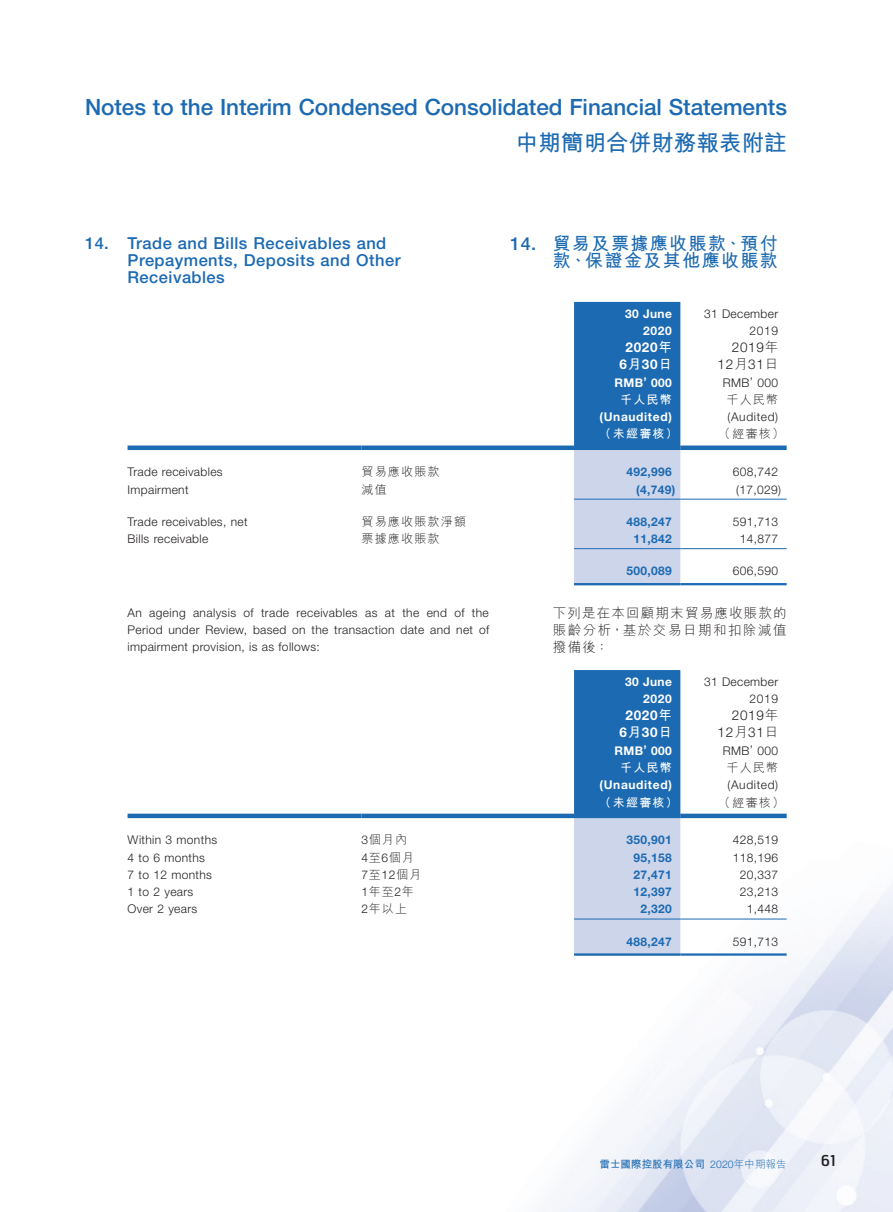
<style>
.page{position:relative;width:893px;height:1212px;background:#fff}
.page>*{position:absolute;margin:0;border:0;box-sizing:border-box;transform-origin:0 0}
.t1{font:500 22.5px "Helvetica Neue LT Std";color:#1c6ab2}
.t2{font:700 22.5px "M Hei HK";letter-spacing:.005em;color:#1c6ab2}
.C_Heading_1{font:700 18px/17.2px "M Hei HK";letter-spacing:.08em;color:#1c6ab2;text-align:right}
.Heading_1{font:500 16.5px/17.2px "Helvetica Neue LT Std";letter-spacing:.03em;color:#1c6ab2}
.t3{font:15px "Hermes";color:#231f20}
.C_Body_Text{font:300 13.5px/17.2px "M Hei HK";letter-spacing:.095em;color:#231f20;text-align:justify}
.C_Body_Text-2{font:300 13.5px "Helvetica Neue LT Std";letter-spacing:.055em;color:#231f20}
.C_Body_Text-3{font:700 13.5px "Helvetica Neue LT Std";letter-spacing:.055em;color:#fff}
.Body_Text{font:300 12px/17.2px "Helvetica Neue LT Std";letter-spacing:.03em;color:#231f20;text-align:justify}
.Body_Text-2{font:700 12px "Helvetica Neue LT Std";letter-spacing:.03em;color:#1c6ab2}
.C_Body_Text-4{font:300 12px "M Hei HK";letter-spacing:.105em;color:#231f20}
.C_Body_Text-5{font:300 12px "Helvetica Neue LT Std";letter-spacing:.055em;color:#231f20}
.C_Body_Text-6{font:700 12px "Helvetica Neue LT Std";letter-spacing:.055em;color:#fff}
.Body_Text-3{font:700 12px "Helvetica Neue LT Std";letter-spacing:.03em;color:#fff}
.C_Body_Text-7{font:700 12px "M Hei HK";letter-spacing:.105em;color:#fff}
.t4{font:700 10.5px "M Hei HK";letter-spacing:.005em;color:#1c6ab2}
.s1{font-family:"Helvetica Neue LT Std";font-weight:500}
.s2{font-family:"M Hei HK"}
.s3{font-family:"Helvetica Neue LT Std"}
.s4{font-family:"Helvetica Neue LT Std";font-weight:300}
.s5{font-weight:300}
</style>
<div class="page">
<img style="left:127px;top:301px;width:766px;height:911px">
<svg style="left:574px;top:302px;width:106px;height:281px;background:#709ccd"></svg>
<div style="left:128px;top:445px;width:233px;height:5px;background:#1c6ab2"></div>
<div style="left:361px;top:445px;width:213px;height:5px;background:#1c6ab2"></div>
<div style="left:574px;top:445px;width:106px;height:5px;background:#1c6ab2"></div>
<div style="left:680px;top:445px;width:107px;height:5px;background:#1c6ab2"></div>
<hr style="left:574px;top:499px;width:106px;height:1px;background:#1c6ab2">
<hr style="left:680px;top:499px;width:107px;height:1px;background:#1c6ab2">
<hr style="left:574px;top:548px;width:106px;height:1px;background:#1c6ab2">
<hr style="left:680px;top:548px;width:107px;height:1px;background:#1c6ab2">
<hr style="left:574px;top:583px;width:106px;height:2px;background:#1c6ab2">
<hr style="left:680px;top:583px;width:107px;height:2px;background:#1c6ab2">
<svg style="left:574px;top:670px;width:106px;height:283px;background:#719dcd"></svg>
<hr style="left:128px;top:814px;width:233px;height:4px;background:#1c6ab2">
<hr style="left:361px;top:814px;width:213px;height:4px;background:#1c6ab2">
<hr style="left:574px;top:814px;width:106px;height:4px;background:#1c6ab2">
<hr style="left:680px;top:814px;width:107px;height:4px;background:#1c6ab2">
<hr style="left:574px;top:919px;width:106px;height:1px;background:#1c6ab2">
<hr style="left:680px;top:919px;width:107px;height:1px;background:#1c6ab2">
<hr style="left:574px;top:953px;width:106px;height:3px;background:#1c6ab2">
<hr style="left:680px;top:953px;width:107px;height:3px;background:#1c6ab2">
<h1 class="t1" style="left:85px;top:94px;width:703px">Notes to the Interim Condensed Consolidated Financial Statements</h1>
<h1 class="t2" style="left:516px;top:126px;width:272px">中期簡明合併財務報表附註</h1>
<p class="Heading_1" style="left:128px;top:234px;width:274px;text-indent:-43px">14. Trade and Bills Receivables and<br>Prepayments, Deposits and Other<br>Receivables</p>
<p class="C_Heading_1" style="left:510px;top:233px;width:269px"><span class="s1">14.</span> 貿易及票據應收賬款、預付款、保證金及其他應收賬款</p>
<p class="Body_Text-3" style="left:625px;top:306px;width:48px">30 June</p>
<p class="Body_Text" style="left:704px;top:304px;width:76px">31 December</p>
<p class="C_Body_Text-6" style="left:643px;top:323px;width:30px">2020</p>
<p class="C_Body_Text-5" style="left:750px;top:323px;width:30px">2019</p>
<p class="C_Body_Text-3" style="left:625px;top:339px;width:48px">2020<span class="s2">年</span></p>
<p class="C_Body_Text-2" style="left:732px;top:339px;width:48px">2019<span class="s2">年</span></p>
<p class="C_Body_Text-3" style="left:619px;top:356px;width:54px">6<span class="s2">月</span>30<span class="s2">日</span></p>
<p class="C_Body_Text-2" style="left:718px;top:356px;width:62px">12<span class="s2">月</span>31<span class="s2">日</span></p>
<p class="Body_Text-3" style="left:614px;top:375px;width:59px">RMB’ 000</p>
<p class="Body_Text" style="left:723px;top:373px;width:57px">RMB’ 000</p>
<p class="C_Body_Text-7" style="left:620px;top:391px;width:53px">千人民幣</p>
<p class="C_Body_Text-4" style="left:726px;top:393px;width:53px">千人民幣</p>
<p class="C_Body_Text-6" style="left:599px;top:409px;width:74px">(Unaudited)</p>
<p class="C_Body_Text-5" style="left:727px;top:409px;width:52px">(Audited)</p>
<p class="C_Body_Text-7" style="left:599px;top:425px;width:80px">（未經審核）</p>
<p class="C_Body_Text-4" style="left:719px;top:428px;width:67px">（經審核）</p>
<p class="Body_Text" style="left:128px;top:463px;width:97px">Trade receivables</p>
<p class="C_Body_Text-4" style="left:361px;top:466px;width:80px">貿易應收賬款</p>
<p class="Body_Text-2" style="left:626px;top:464px;width:47px">492,996</p>
<p class="Body_Text" style="left:733px;top:463px;width:47px">608,742</p>
<p class="Body_Text" style="left:128px;top:480px;width:63px">Impairment</p>
<p class="C_Body_Text-4" style="left:361px;top:483px;width:27px">減值</p>
<p class="Body_Text-2" style="left:636px;top:482px;width:41px">(4,749)</p>
<p class="Body_Text" style="left:736px;top:480px;width:46px">(17,029)</p>
<p class="Body_Text" style="left:128px;top:513px;width:121px">Trade receivables, net</p>
<p class="C_Body_Text-4" style="left:361px;top:515px;width:106px">貿易應收賬款淨額</p>
<p class="Body_Text-2" style="left:626px;top:514px;width:47px">488,247</p>
<p class="Body_Text" style="left:733px;top:513px;width:47px">591,713</p>
<p class="Body_Text" style="left:128px;top:530px;width:82px">Bills receivable</p>
<p class="C_Body_Text-4" style="left:361px;top:532px;width:80px">票據應收賬款</p>
<p class="Body_Text-2" style="left:633px;top:531px;width:40px">11,842</p>
<p class="Body_Text" style="left:740px;top:530px;width:40px">14,877</p>
<p class="Body_Text-2" style="left:626px;top:563px;width:47px">500,089</p>
<p class="Body_Text" style="left:733px;top:562px;width:47px">606,590</p>
<p class="Body_Text" style="left:128px;top:604px;width:363px">An ageing analysis of trade receivables as at the end of the Period under Review, based on the transaction date and net of impairment provision, is as follows:</p>
<p class="Body_Text-3" style="left:625px;top:674px;width:48px">30 June</p>
<p class="Body_Text" style="left:704px;top:673px;width:76px">31 December</p>
<p class="C_Body_Text-6" style="left:643px;top:691px;width:30px">2020</p>
<p class="C_Body_Text-5" style="left:750px;top:691px;width:30px">2019</p>
<p class="C_Body_Text-3" style="left:625px;top:707px;width:48px">2020<span class="s2">年</span></p>
<p class="C_Body_Text-2" style="left:732px;top:707px;width:48px">2019<span class="s2">年</span></p>
<p class="C_Body_Text-3" style="left:619px;top:724px;width:54px">6<span class="s2">月</span>30<span class="s2">日</span></p>
<p class="C_Body_Text-2" style="left:718px;top:724px;width:62px">12<span class="s2">月</span>31<span class="s2">日</span></p>
<p class="Body_Text-3" style="left:614px;top:743px;width:59px">RMB’ 000</p>
<p class="Body_Text" style="left:723px;top:742px;width:57px">RMB’ 000</p>
<p class="C_Body_Text-7" style="left:620px;top:759px;width:53px">千人民幣</p>
<p class="C_Body_Text-4" style="left:726px;top:761px;width:53px">千人民幣</p>
<p class="C_Body_Text-6" style="left:599px;top:777px;width:74px">(Unaudited)</p>
<p class="C_Body_Text-5" style="left:727px;top:778px;width:52px">(Audited)</p>
<p class="C_Body_Text-7" style="left:599px;top:793px;width:80px">（未經審核）</p>
<p class="C_Body_Text-4" style="left:719px;top:796px;width:67px">（經審核）</p>
<p class="Body_Text" style="left:128px;top:831px;width:91px">Within 3 months</p>
<p class="C_Body_Text-4" style="left:361px;top:834px;width:47px"><span class="s3">3</span>個月內</p>
<p class="Body_Text-2" style="left:626px;top:833px;width:47px">350,901</p>
<p class="Body_Text" style="left:733px;top:831px;width:47px">428,519</p>
<p class="Body_Text" style="left:128px;top:848px;width:79px">4 to 6 months</p>
<p class="C_Body_Text-4" style="left:361px;top:851px;width:54px"><span class="s3">4</span>至<span class="s3">6</span>個月</p>
<p class="Body_Text-2" style="left:633px;top:850px;width:40px">95,158</p>
<p class="Body_Text" style="left:733px;top:848px;width:47px">118,196</p>
<p class="Body_Text" style="left:128px;top:866px;width:86px">7 to 12 months</p>
<p class="C_Body_Text-5" style="left:361px;top:867px;width:61px">7<span class="s2">至</span>12<span class="s2">個月</span></p>
<p class="Body_Text-2" style="left:633px;top:867px;width:40px">27,471</p>
<p class="Body_Text" style="left:740px;top:866px;width:40px">20,337</p>
<p class="Body_Text" style="left:128px;top:883px;width:67px">1 to 2 years</p>
<p class="C_Body_Text-4" style="left:361px;top:885px;width:54px"><span class="s3">1</span>年至<span class="s3">2</span>年</p>
<p class="Body_Text-2" style="left:633px;top:884px;width:40px">12,397</p>
<p class="Body_Text" style="left:740px;top:883px;width:40px">23,213</p>
<p class="Body_Text" style="left:128px;top:900px;width:71px">Over 2 years</p>
<p class="C_Body_Text-4" style="left:361px;top:903px;width:47px"><span class="s3">2</span>年以上</p>
<p class="Body_Text-2" style="left:640px;top:902px;width:33px">2,320</p>
<p class="Body_Text" style="left:747px;top:900px;width:33px">1,448</p>
<p class="Body_Text-2" style="left:626px;top:934px;width:47px">488,247</p>
<p class="Body_Text" style="left:733px;top:932px;width:47px">591,713</p>
<p class="C_Body_Text" style="left:553px;top:604px;width:235px">下列是在本回顧期末貿易應收賬款的賬齡分析，基於交易日期和扣除減值撥備後：</p>
<p class="t4" style="left:599px;top:1157px;width:189px">雷士國際控股有限公司 <span class="s4">2020</span><span class="s5">年中期報告</span></p>
<p class="t3" style="left:821px;top:1151px;width:17px">61</p>
</div>
